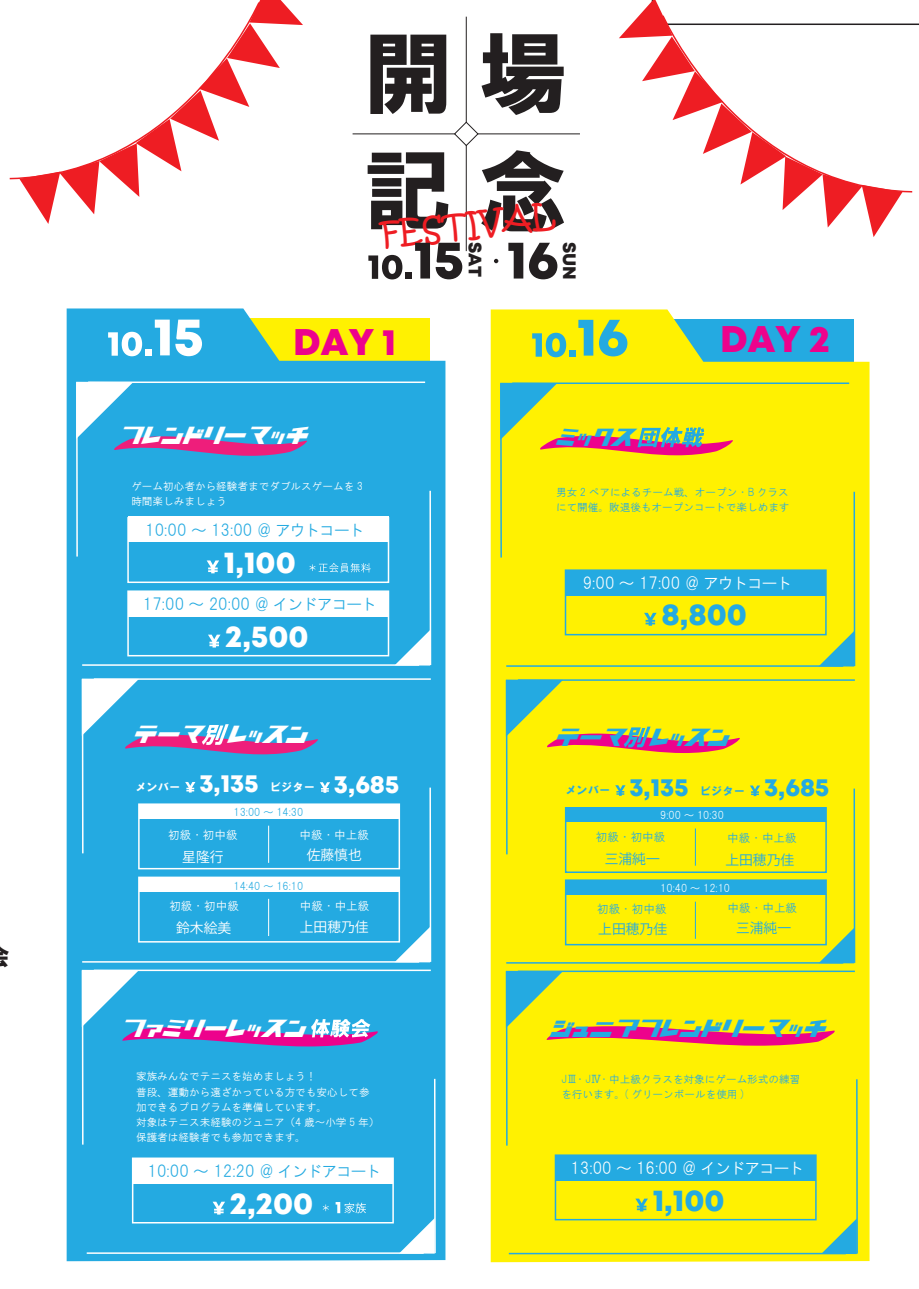
<style>
.page{position:relative;width:919px;height:1289px;background:#fff}
.page>*{position:absolute;margin:0;border:0;box-sizing:border-box;transform-origin:0 0}
.t1{font:37.05px "Mont Heavy DEMO";color:#ed028c}
.t2{font:32.7px "Kristen ITC";color:#ee1d23}
.t3{font:30.45px "Mont Heavy DEMO";color:#fff}
.t4{font:30.45px "Mont Heavy DEMO";color:#24aae1}
.t5{font:25.05px "Mont Heavy DEMO";color:#24aae1}
.t6{font:25.05px "Mont Heavy DEMO";color:#fff}
.t7{font:24.75px "GAGAGAGA FREE";color:#fff}
.t8{font:24.75px "GAGAGAGA FREE";color:#24aae1}
.t9{font:18px "Mont Heavy DEMO";letter-spacing:-.005em;color:#231f20}
.t10{font:16.35px "HGS Gothic M";letter-spacing:-.1em;color:#24aae1}
.t11{font:16.35px "HGS Gothic M";letter-spacing:-.1em;color:#fff}
.t12{font:13.8px "Koz Go Pr 6 N";color:#24aae1}
.t13{font:13.8px "Koz Go Pr 6 N";color:#fff}
.t14{font:11.55px "HGS Gothic M";color:#24aae1}
.t15{font:11.55px "HGS Gothic M";color:#fff}
.t16{font:10.65px/15px "HGS Gothic M";color:#fff}
.t17{font:10.65px/15px "HGS Gothic M";color:#24aae1}
.s1{font-family:"HG Soei Kakugothic UB";font-size:11.25px}
</style>
<div class="page">
<svg style="left:370px;top:35px;width:76px;height:79px"></svg>
<svg style="left:481px;top:33px;width:82px;height:82px"></svg>
<svg style="left:367px;top:152px;width:81px;height:77px"></svg>
<hr style="left:352px;top:134px;width:228px;height:1px;background:#231f20">
<hr style="left:466px;top:17px;width:1px;height:234px;background:#231f20">
<svg style="left:454px;top:122px;width:110px;height:109px"></svg>
<svg style="left:368px;top:255px;width:34px;height:24px"></svg>
<div style="left:405px;top:273px;width:7px;height:6px;background:#231f20"></div>
<svg style="left:415px;top:243px;width:47px;height:36px"></svg>
<svg style="left:508px;top:243px;width:15px;height:35px"></svg>
<svg style="left:529px;top:243px;width:28px;height:36px"></svg>
<svg style="left:494px;top:259px;width:4px;height:4px"></svg>
<div style="left:490px;top:309px;width:379px;height:953px;background:#fff101"></div>
<svg style="left:532px;top:333px;width:34px;height:24px"></svg>
<div style="left:569px;top:350px;width:6px;height:7px;background:#24aae1"></div>
<svg style="left:578px;top:320px;width:15px;height:35px"></svg>
<svg style="left:599px;top:320px;width:28px;height:36px"></svg>
<svg style="left:821px;top:1218px;width:35px;height:35px"></svg>
<hr style="left:509px;top:1252px;width:336px;height:2px;background:#24aae1">
<hr style="left:856px;top:1079px;width:1px;height:174px;background:#24aae1">
<hr style="left:512px;top:382px;width:337px;height:2px;background:#24aae1">
<hr style="left:500px;top:383px;width:2px;height:174px;background:#24aae1">
<svg style="left:818px;top:631px;width:35px;height:35px"></svg>
<hr style="left:506px;top:665px;width:337px;height:1px;background:#24aae1">
<hr style="left:853px;top:492px;width:2px;height:174px;background:#24aae1">
<hr style="left:518px;top:679px;width:336px;height:1px;background:#24aae1">
<hr style="left:506px;top:680px;width:1px;height:174px;background:#24aae1">
<svg style="left:818px;top:927px;width:36px;height:36px"></svg>
<hr style="left:506px;top:962px;width:337px;height:1px;background:#24aae1">
<hr style="left:853px;top:788px;width:2px;height:174px;background:#24aae1">
<hr style="left:518px;top:970px;width:336px;height:2px;background:#24aae1">
<hr style="left:506px;top:971px;width:1px;height:174px;background:#24aae1">
<div style="left:564px;top:569px;width:262px;height:66px;border:2px solid #24aae1"></div>
<div style="left:565px;top:570px;width:260px;height:26px;background:#24aae1"></div>
<svg style="left:644px;top:613px;width:12px;height:12px"></svg>
<div style="left:554px;top:1154px;width:262px;height:66px;border:2px solid #24aae1"></div>
<div style="left:555px;top:1155px;width:260px;height:26px;background:#24aae1"></div>
<svg style="left:635px;top:1198px;width:13px;height:13px"></svg>
<div style="left:565px;top:807px;width:261px;height:66px;border:2px solid #24aae1"></div>
<div style="left:565px;top:807px;width:261px;height:14px;background:#24aae1"></div>
<hr style="left:695px;top:828px;width:1px;height:37px;background:#24aae1">
<div style="left:565px;top:879px;width:261px;height:66px;border:2px solid #24aae1"></div>
<div style="left:565px;top:880px;width:261px;height:14px;background:#24aae1"></div>
<hr style="left:695px;top:901px;width:1px;height:37px;background:#24aae1">
<svg style="left:506px;top:679px;width:236px;height:74px"></svg>
<svg style="left:500px;top:383px;width:235px;height:72px"></svg>
<svg style="left:506px;top:970px;width:328px;height:75px"></svg>
<svg style="left:615px;top:785px;width:10px;height:10px"></svg>
<svg style="left:749px;top:785px;width:11px;height:11px"></svg>
<div style="left:67px;top:308px;width:378px;height:953px;background:#24aae1"></div>
<svg style="left:108px;top:332px;width:34px;height:24px"></svg>
<div style="left:145px;top:349px;width:7px;height:7px;background:#fff"></div>
<svg style="left:155px;top:319px;width:47px;height:37px"></svg>
<hr style="left:88px;top:381px;width:337px;height:2px;background:#fff">
<hr style="left:76px;top:382px;width:2px;height:174px;background:#fff">
<svg style="left:394px;top:630px;width:35px;height:35px"></svg>
<hr style="left:82px;top:664px;width:337px;height:1px;background:#fff">
<hr style="left:429px;top:491px;width:2px;height:174px;background:#fff">
<hr style="left:94px;top:678px;width:337px;height:2px;background:#fff">
<hr style="left:82px;top:679px;width:2px;height:174px;background:#fff">
<svg style="left:394px;top:926px;width:36px;height:36px"></svg>
<hr style="left:82px;top:961px;width:337px;height:1px;background:#fff">
<hr style="left:429px;top:787px;width:2px;height:174px;background:#fff">
<hr style="left:94px;top:969px;width:337px;height:2px;background:#fff">
<hr style="left:82px;top:970px;width:2px;height:174px;background:#fff">
<div style="left:127px;top:517px;width:262px;height:66px;border:2px solid #fff"></div>
<div style="left:128px;top:516px;width:260px;height:26px;background:#fff"></div>
<svg style="left:207px;top:560px;width:12px;height:13px"></svg>
<svg style="left:309px;top:563px;width:61px;height:9px"></svg>
<div style="left:127px;top:590px;width:262px;height:66px;border:2px solid #fff"></div>
<div style="left:128px;top:591px;width:260px;height:26px;background:#fff"></div>
<svg style="left:208px;top:634px;width:12px;height:13px"></svg>
<svg style="left:76px;top:382px;width:234px;height:74px"></svg>
<svg style="left:82px;top:678px;width:239px;height:76px"></svg>
<div style="left:138px;top:803px;width:262px;height:66px;border:2px solid #fff"></div>
<div style="left:139px;top:804px;width:260px;height:14px;background:#fff"></div>
<hr style="left:268px;top:825px;width:1px;height:37px;background:#fff">
<div style="left:138px;top:876px;width:262px;height:66px;border:2px solid #fff"></div>
<div style="left:139px;top:877px;width:260px;height:14px;background:#fff"></div>
<hr style="left:268px;top:898px;width:1px;height:38px;background:#fff">
<svg style="left:82px;top:969px;width:296px;height:77px"></svg>
<svg style="left:335px;top:1201px;width:31px;height:12px"></svg>
<svg style="left:323px;top:1204px;width:6px;height:7px"></svg>
<div style="left:132px;top:1157px;width:262px;height:66px;border:2px solid #fff"></div>
<div style="left:133px;top:1158px;width:260px;height:26px;background:#fff"></div>
<svg style="left:212px;top:1201px;width:13px;height:13px"></svg>
<svg style="left:399px;top:1217px;width:35px;height:36px"></svg>
<hr style="left:87px;top:1252px;width:336px;height:1px;background:#fff">
<hr style="left:434px;top:1078px;width:2px;height:175px;background:#fff">
<svg style="left:185px;top:782px;width:10px;height:10px"></svg>
<svg style="left:320px;top:782px;width:10px;height:10px"></svg>
<svg style="left:9px;top:0;width:294px;height:224px"></svg>
<svg style="left:619px;top:0;width:299px;height:237px"></svg>
<h2 class="t2" style="left:378px;top:213px;width:177px;rotate:-7deg">FESTIVAL</h2>
<h3 class="t9" style="left:485px;top:242px;width:37px;rotate:90deg">SAT</h3>
<h3 class="t9" style="left:579px;top:241px;width:39px;rotate:90deg">SUN</h3>
<h1 class="t1" style="left:293px;top:321px;width:105px">DAY 1</h1>
<h3 class="t7" style="left:119px;top:420px;width:191px">フレンドリーマッチ</h3>
<h3 class="t8" style="left:556px;top:422px;width:80px">ミックス</h3>
<h1 class="t1" style="left:720px;top:318px;width:112px">DAY 2</h1>
<p class="t16" style="left:131px;top:479px;width:233px">ゲーム初心者から経験者までダブルスゲームを 3時間楽しみましょう</p>
<h3 class="t10" style="left:145px;top:522px;width:221px">10:00 ～ 13:00 @ アウトコート</h3>
<h3 class="t3" style="left:224px;top:545px;width:73px">1,100</h3>
<h3 class="t10" style="left:143px;top:596px;width:235px">17:00 ～ 20:00 @ インドアコート</h3>
<h3 class="t3" style="left:225px;top:619px;width:85px">2,500</h3>
<p class="t17" style="left:556px;top:484px;width:235px">男女 2 ペアによるチーム戦、オープン・B クラスにて開催。敗退後もオープンコートで楽しめます</p>
<h3 class="t11" style="left:582px;top:574px;width:211px">9:00 ～ 17:00 @ アウトコート</h3>
<h3 class="t4" style="left:661px;top:597px;width:87px">8,800</h3>
<h3 class="t7" style="left:133px;top:720px;width:176px">テーマ レッスン</h3>
<h3 class="t8" style="left:555px;top:722px;width:176px">テーマ レッスン</h3>
<h3 class="t6" style="left:135px;top:769px;width:265px"><span class="s1">メンバー</span> 3,135 <span class="s1">ビジター</span> 3,685</h3>
<h3 class="t5" style="left:565px;top:772px;width:265px"><span class="s1">メンバー</span> 3,135 <span class="s1">ビジター</span> 3,685</h3>
<p class="t17" style="left:233px;top:805px;width:85px">13:00 ～ 14:30 　</p>
<p class="t15" style="left:168px;top:828px;width:71px">初級・初中級</p>
<p class="t13" style="left:307px;top:847px;width:57px">佐藤慎也</p>
<p class="t15" style="left:299px;top:829px;width:71px">中級・中上級</p>
<p class="t13" style="left:182px;top:849px;width:43px">星隆行</p>
<p class="t17" style="left:233px;top:878px;width:85px">14:40 ～ 16:10 　</p>
<p class="t15" style="left:169px;top:900px;width:71px">初級・初中級</p>
<p class="t13" style="left:176px;top:920px;width:57px">鈴木絵美</p>
<p class="t15" style="left:300px;top:900px;width:71px">中級・中上級</p>
<p class="t13" style="left:300px;top:918px;width:70px">上田穂乃佳</p>
<p class="t16" style="left:660px;top:807px;width:79px">9:00 ～ 10:30 　</p>
<p class="t14" style="left:596px;top:831px;width:71px">初級・初中級</p>
<p class="t14" style="left:727px;top:831px;width:71px">中級・中上級</p>
<p class="t12" style="left:604px;top:851px;width:57px">三浦純一</p>
<p class="t14" style="left:597px;top:902px;width:71px">初級・初中級</p>
<p class="t14" style="left:727px;top:902px;width:71px">中級・中上級</p>
<p class="t12" style="left:598px;top:921px;width:70px">上田穂乃佳</p>
<p class="t12" style="left:725px;top:852px;width:70px">上田穂乃佳</p>
<p class="t16" style="left:660px;top:881px;width:85px">10:40 ～ 12:10 　</p>
<p class="t12" style="left:736px;top:920px;width:57px">三浦純一</p>
<h3 class="t7" style="left:121px;top:1013px;width:187px">ファミリーレッスン</h3>
<h3 class="t8" style="left:550px;top:1013px;width:277px">ジュニアフレンドリーマッチ</h3>
<p class="t16" style="left:136px;top:1069px;width:245px">家族みんなでテニスを始めましょう！<br>普段、運動から遠ざかっている方でも安心して参加できるプログラムを準備しています。<br>対象はテニス未経験のジュニア（4 歳～小学 5 年）保護者は経験者でも参加できます。</p>
<p class="t17" style="left:561px;top:1071px;width:240px">JⅢ・JⅣ・中上級クラスを対象にゲーム形式の練習を行います。( グリーンボールを使用 )</p>
<h3 class="t10" style="left:147px;top:1162px;width:235px">10:00 ～ 12:20 @ インドアコート</h3>
<h3 class="t11" style="left:570px;top:1159px;width:235px">13:00 ～ 16:00 @ インドアコート</h3>
<h3 class="t3" style="left:230px;top:1186px;width:85px">2,200</h3>
<h3 class="t4" style="left:652px;top:1183px;width:73px">1,100</h3>
</div>
